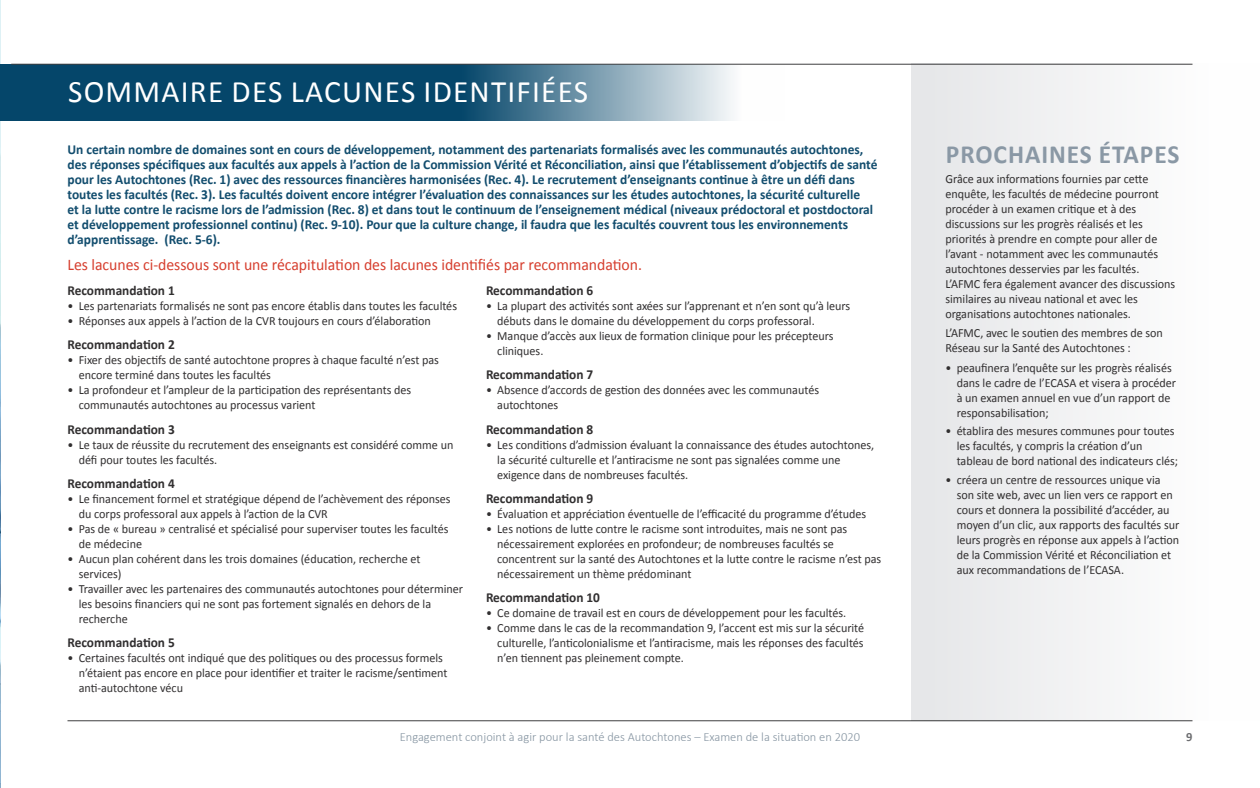
<style>
.page{position:relative;width:1260px;height:788px;background:#fff}
.page>*{position:absolute;margin:0;border:0;box-sizing:border-box;transform-origin:0 0}
.t1{font:31.25px "Calibri";letter-spacing:.04em;color:#fff}
.Text{font:700 26.25px "Calibri";letter-spacing:.035em;color:#8a98a5}
.another_sub_red{font:16.25px "Calibri";color:#d63e2e}
.Intro_para{font:700 13.75px/15px "Calibri";color:#124d6e}
.Committee_Subsub{font:700 13.75px "Calibri";color:#312f30}
.Bullets{font:12.5px/15px "Calibri";color:#312f30}
.Text-2{font:12.5px/15px "Calibri";color:#312f30}
.t2{font:300 12.5px "Calibri";color:#8594a1}
.t3{font:700 12.5px "Calibri";color:#6c6d70}
</style>
<div class="page">
<hr style="left:68px;top:720px;width:1124px;height:1px;background:#3e3e3f">
<img style="left:0;top:0;width:1px;height:788px">
<div style="left:911px;top:63px;width:349px;height:657px;background:linear-gradient(to right,#e5e6e8,#fff)"></div>
<svg style="left:0;top:64px;width:733px;height:57px;background:#316684"></svg>
<hr style="left:11px;top:64px;width:1181px;height:1px;background:#3e3e3f">
<p class="t1" style="left:68px;top:72px;width:522px">SOMMAIRE DES LACUNES IDENTIFIÉES</p>
<p class="Intro_para" style="left:68px;top:142px;width:811px">Un certain nombre de domaines sont en cours de développement, notamment des partenariats formalisés avec les communautés autochtones, des réponses spécifiques aux facultés aux appels à l’action de la Commission Vérité et Réconciliation, ainsi que l’établissement d’objectifs de santé pour les Autochtones (Rec. 1) avec des ressources financières harmonisées (Rec. 4). Le recrutement d’enseignants continue à être un défi dans toutes les facultés (Rec. 3). Les facultés doivent encore intégrer l’évaluation des connaissances sur les études autochtones, la sécurité culturelle<br>et la lutte contre le racisme lors de l’admission (Rec. 8) et dans tout le continuum de l’enseignement médical (niveaux prédoctoral et postdoctoral et développement professionnel continu) (Rec. 9-10). Pour que la culture change, il faudra que les facultés couvrent tous les environnements d’apprentissage. (Rec. 5-6).</p>
<p class="another_sub_red" style="left:68px;top:254px;width:576px">Les lacunes ci-dessous sont une récapitulation des lacunes identifiés par recommandation.</p>
<p class="Committee_Subsub" style="left:68px;top:282px;width:109px">Recommandation 1</p>
<p class="Bullets" style="left:68px;top:298px;width:391px">• Les partenariats formalisés ne sont pas encore établis dans toutes les facultés</p>
<p class="Bullets" style="left:68px;top:313px;width:365px">• Réponses aux appels à l’action de la CVR toujours en cours d’élaboration</p>
<p class="Committee_Subsub" style="left:68px;top:336px;width:109px">Recommandation 2</p>
<p class="Bullets" style="left:79px;top:353px;width:362px;text-indent:-11px">• Fixer des objectifs de santé autochtone propres à chaque faculté n’est pas encore terminé dans toutes les facultés</p>
<p class="Bullets" style="left:79px;top:383px;width:334px;text-indent:-11px">• La profondeur et l’ampleur de la participation des représentants des communautés autochtones au processus varient</p>
<p class="Committee_Subsub" style="left:68px;top:420px;width:109px">Recommandation 3</p>
<p class="Bullets" style="left:79px;top:437px;width:376px;text-indent:-11px">• Le taux de réussite du recrutement des enseignants est considéré comme un défi pour toutes les facultés.</p>
<p class="Committee_Subsub" style="left:68px;top:474px;width:109px">Recommandation 4</p>
<p class="Bullets" style="left:79px;top:491px;width:373px;text-indent:-11px">• Le financement formel et stratégique dépend de l’achèvement des réponses du corps professoral aux appels à l’action de la CVR</p>
<p class="Bullets" style="left:79px;top:521px;width:371px;text-indent:-11px">• Pas de « bureau » centralisé et spécialisé pour superviser toutes les facultés de médecine</p>
<p class="Bullets" style="left:79px;top:551px;width:343px;text-indent:-11px">• Aucun plan cohérent dans les trois domaines (éducation, recherche et services)</p>
<p class="Bullets" style="left:79px;top:581px;width:386px;text-indent:-11px">• Travailler avec les partenaires des communautés autochtones pour déterminer les besoins financiers qui ne sont pas fortement signalés en dehors de la recherche</p>
<p class="Committee_Subsub" style="left:68px;top:634px;width:109px">Recommandation 5</p>
<p class="Bullets" style="left:79px;top:650px;width:370px;text-indent:-11px">• Certaines facultés ont indiqué que des politiques ou des processus formels n’étaient pas encore en place pour identifier et traiter le racisme/sentiment anti-autochtone vécu</p>
<p class="Committee_Subsub" style="left:486px;top:282px;width:109px">Recommandation 6</p>
<p class="Bullets" style="left:497px;top:298px;width:355px;text-indent:-11px">• La plupart des activités sont axées sur l’apprenant et n’en sont qu’à leurs débuts dans le domaine du développement du corps professoral.</p>
<p class="Bullets" style="left:497px;top:328px;width:338px;text-indent:-11px">• Manque d’accès aux lieux de formation clinique pour les précepteurs cliniques.</p>
<p class="Committee_Subsub" style="left:486px;top:366px;width:109px">Recommandation 7</p>
<p class="Bullets" style="left:497px;top:383px;width:323px;text-indent:-11px">• Absence d’accords de gestion des données avec les communautés autochtones</p>
<p class="Committee_Subsub" style="left:486px;top:420px;width:109px">Recommandation 8</p>
<p class="Bullets" style="left:497px;top:437px;width:378px;text-indent:-11px">• Les conditions d’admission évaluant la connaissance des études autochtones, la sécurité culturelle et l’antiracisme ne sont pas signalées comme une exigence dans de nombreuses facultés.</p>
<p class="Committee_Subsub" style="left:486px;top:489px;width:109px">Recommandation 9</p>
<p class="Bullets" style="left:486px;top:506px;width:382px">• Évaluation et appréciation éventuelle de l’efficacité du programme d’études</p>
<p class="Bullets" style="left:497px;top:521px;width:386px;text-indent:-11px">• Les notions de lutte contre le racisme sont introduites, mais ne sont pas nécessairement explorées en profondeur; de nombreuses facultés se concentrent sur la santé des Autochtones et la lutte contre le racisme n’est pas nécessairement un thème prédominant</p>
<p class="Committee_Subsub" style="left:486px;top:589px;width:116px">Recommandation 10</p>
<p class="Bullets" style="left:486px;top:605px;width:362px">• Ce domaine de travail est en cours de développement pour les facultés.</p>
<p class="Bullets" style="left:497px;top:620px;width:369px;text-align:justify;text-indent:-11px">• Comme dans le cas de la recommandation 9, l’accent est mis sur la sécurité culturelle, l’anticolonialisme et l’antiracisme, mais les réponses des facultés n’en tiennent pas pleinement compte.</p>
<p class="Text" style="left:946px;top:137px;width:235px">PROCHAINES ÉTAPES</p>
<p class="Text-2" style="left:945px;top:171px;width:231px">Grâce aux informations fournies par cette enquête, les facultés de médecine pourront procéder à un examen critique et à des discussions sur les progrès réalisés et les priorités à prendre en compte pour aller de l’avant - notamment avec les communautés autochtones desservies par les facultés.<br>L’AFMC fera également avancer des discussions similaires au niveau national et avec les organisations autochtones nationales.</p>
<p class="Text-2" style="left:945px;top:325px;width:219px">L’AFMC, avec le soutien des membres de son<br>Réseau sur la Santé des Autochtones :</p>
<p class="Bullets" style="left:957px;top:360px;width:221px;text-indent:-11px">• peaufinera l’enquête sur les progrès réalisés dans le cadre de l’ECASA et visera à procéder à un examen annuel en vue d’un rapport de responsabilisation;</p>
<p class="Bullets" style="left:957px;top:423px;width:223px;text-indent:-11px">• établira des mesures communes pour toutes les facultés, y compris la création d’un tableau de bord national des indicateurs clés;</p>
<p class="Bullets" style="left:957px;top:472px;width:224px;text-indent:-11px">• créera un centre de ressources unique via son site web, avec un lien vers ce rapport en cours et donnera la possibilité d’accéder, au moyen d’un clic, aux rapports des facultés sur leurs progrès en réponse aux appels à l’action de la Commission Vérité et Réconciliation et aux recommandations de l’ECASA.</p>
<p class="t2" style="left:400px;top:728px;width:462px">Engagement conjoint à agir pour la santé des Autochtones – Examen de la situation en 2020</p>
<p class="t3" style="left:1186px;top:728px;width:8px">9</p>
</div>
